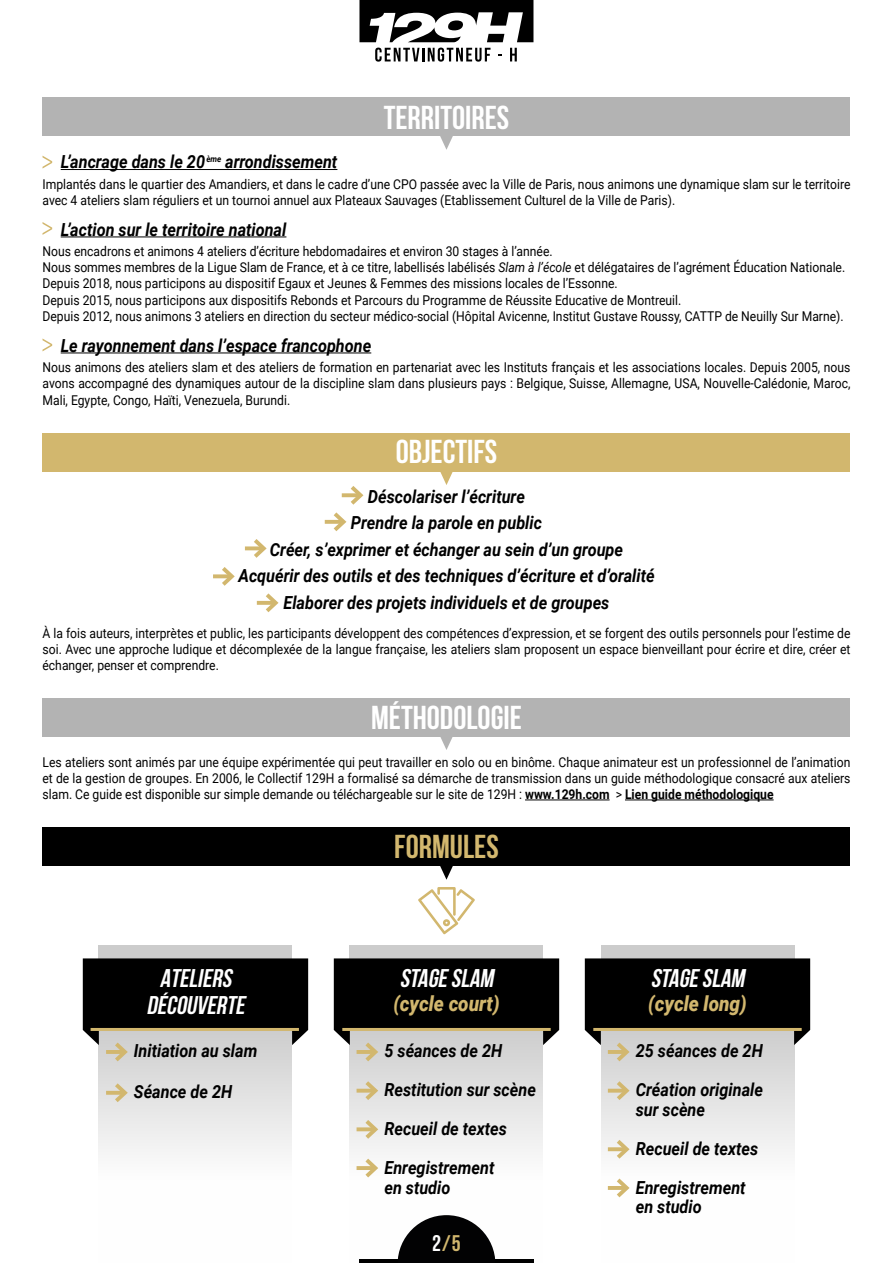
<style>
.page{position:relative;width:893px;height:1263px;background:#fff}
.page>*{position:absolute;margin:0;border:0;box-sizing:border-box;transform-origin:0 0}
.t1{font:700 33px "Bebas Neue";color:#fff}
.t2{font:700 33px "Bebas Neue";color:#d2b76e}
.t3{font:italic 700 25.5px/27px "Bebas Neue";color:#fff;text-align:center}
.t4{font:700 22.5px "Bebas Neue";color:#d2b76e}
.t5{font:italic 900 21px "Roboto";color:#d2b76e;scale:.9 1}
.t6{font:italic 700 18px/39px "Roboto";color:#000;scale:.9 1}
.t7{font:13.5px/16.2px "Roboto";color:#000;text-align:justify;scale:.9 1}
.t8{font:italic 700 8.7px "Roboto";color:#000;scale:.9 1}
.s1{font-style:italic}
.s2{font-weight:700}
.s3{color:#fff}
</style>
<div class="page">
<svg style="left:359px;top:0;width:174px;height:42px"></svg>
<svg style="left:375px;top:48px;width:115px;height:14px"></svg>
<svg style="left:510px;top:48px;width:7px;height:13px"></svg>
<svg style="left:350px;top:945px;width:193px;height:318px"></svg>
<div style="left:99px;top:945px;width:193px;height:12px;background:#ccc"></div>
<svg style="left:99px;top:957px;width:193px;height:195px;fill:#e7e7e7"></svg>
<svg style="left:601px;top:945px;width:193px;height:245px"></svg>
<svg style="left:83px;top:958px;width:225px;height:107px;background:#454544"></svg>
<svg style="left:106px;top:1091px;width:5px;height:4px"></svg>
<svg style="left:111px;top:1079px;width:20px;height:27px"></svg>
<svg style="left:334px;top:958px;width:225px;height:107px;background:#454544"></svg>
<svg style="left:585px;top:958px;width:225px;height:107px;background:#454544"></svg>
<svg style="left:357px;top:1127px;width:4px;height:4px"></svg>
<svg style="left:361px;top:1116px;width:20px;height:27px"></svg>
<svg style="left:608px;top:1147px;width:5px;height:4px"></svg>
<svg style="left:613px;top:1136px;width:19px;height:27px"></svg>
<svg style="left:357px;top:1166px;width:4px;height:4px"></svg>
<svg style="left:361px;top:1154px;width:20px;height:27px"></svg>
<hr style="left:608px;top:1186px;width:19px;height:4px;background:#d2b76e">
<svg style="left:613px;top:1174px;width:19px;height:24px"></svg>
<hr style="left:357px;top:1089px;width:18px;height:3px;background:#d2b76e">
<svg style="left:361px;top:1077px;width:20px;height:27px"></svg>
<hr style="left:608px;top:1089px;width:19px;height:3px;background:#d2b76e">
<svg style="left:613px;top:1077px;width:19px;height:27px"></svg>
<hr style="left:91px;top:1028px;width:208px;height:3px;background:#d2b76e">
<hr style="left:342px;top:1028px;width:209px;height:3px;background:#d2b76e">
<hr style="left:593px;top:1028px;width:209px;height:3px;background:#d2b76e">
<div style="left:43px;top:698px;width:807px;height:38px;background:#b3b3b3"></div>
<svg style="left:432px;top:736px;width:28px;height:14px"></svg>
<div style="left:43px;top:828px;width:807px;height:38px;background:#000"></div>
<svg style="left:440px;top:866px;width:13px;height:14px"></svg>
<div style="left:43px;top:98px;width:807px;height:38px;background:#b3b3b3"></div>
<svg style="left:440px;top:136px;width:13px;height:14px"></svg>
<div style="left:43px;top:433px;width:807px;height:38px;background:#d2b76e"></div>
<svg style="left:432px;top:471px;width:28px;height:14px"></svg>
<hr style="left:61px;top:169px;width:276px;height:1px;background:#000">
<hr style="left:61px;top:236px;width:225px;height:1px;background:#000">
<hr style="left:61px;top:352px;width:310px;height:1px;background:#000">
<hr style="left:525px;top:800px;width:85px;height:1px;background:#000">
<hr style="left:625px;top:800px;width:149px;height:1px;background:#000">
<svg style="left:325px;top:520px;width:4px;height:4px"></svg>
<svg style="left:329px;top:486px;width:35px;height:45px"></svg>
<svg style="left:245px;top:546px;width:5px;height:4px"></svg>
<svg style="left:250px;top:539px;width:17px;height:19px"></svg>
<svg style="left:257px;top:601px;width:5px;height:4px"></svg>
<svg style="left:262px;top:593px;width:17px;height:20px"></svg>
<svg style="left:213px;top:574px;width:5px;height:4px"></svg>
<svg style="left:218px;top:567px;width:17px;height:19px"></svg>
<svg style="left:43px;top:156px;width:9px;height:12px"></svg>
<svg style="left:43px;top:222px;width:9px;height:13px"></svg>
<svg style="left:43px;top:339px;width:9px;height:12px"></svg>
<svg style="left:418px;top:887px;width:57px;height:47px"></svg>
<h1 class="t1" style="left:384px;top:99px;width:127px">TERRITOIRES</h1>
<h3 class="t6" style="left:61px;top:142px;width:309px">L’ancrage dans le 20 arrondissement</h3>
<p class="t7" style="left:43px;top:175px;width:899px">Implantés dans le quartier des Amandiers, et dans le cadre d’une CPO passée avec la Ville de Paris, nous animons une dynamique slam sur le territoire avec 4 ateliers slam réguliers et un tournoi annuel aux Plateaux Sauvages (Etablissement Culturel de la Ville de Paris).</p>
<h3 class="t6" style="left:61px;top:209px;width:252px">L’action sur le territoire national</h3>
<p class="t7" style="left:43px;top:243px;width:893px;text-align:left">Nous encadrons et animons 4 ateliers d’écriture hebdomadaires et environ 30 stages à l’année.<br>Nous sommes membres de la Ligue Slam de France, et à ce titre, labellisés labélisés <span class="s1">Slam à l’école</span> et délégataires de l’agrément Éducation Nationale.<br>Depuis 2018, nous participons au dispositif Egaux et Jeunes &amp; Femmes des missions locales de l’Essonne.<br>Depuis 2015, nous participons aux dispositifs Rebonds et Parcours du Programme de Réussite Educative de Montreuil.<br>Depuis 2012, nous animons 3 ateliers en direction du secteur médico-social (Hôpital Avicenne, Institut Gustave Roussy, CATTP de Neuilly Sur Marne).</p>
<h3 class="t6" style="left:61px;top:325px;width:347px">Le rayonnement dans l’espace francophone</h3>
<p class="t7" style="left:43px;top:359px;width:899px">Nous animons des ateliers slam et des ateliers de formation en partenariat avec les Instituts français et les associations locales. Depuis 2005, nous avons accompagné des dynamiques autour de la discipline slam dans plusieurs pays : Belgique, Suisse, Allemagne, USA, Nouvelle-Calédonie, Maroc, Mali, Egypte, Congo, Haïti, Venezuela, Burundi.</p>
<h1 class="t1" style="left:396px;top:434px;width:103px">OBJECTIFS</h1>
<h3 class="t6" style="left:238px;top:482px;width:464px;line-height:26.5px;text-align:center">Déscolariser l’écriture<br>Prendre la parole en public<br>Créer, s’exprimer et échanger au sein d’un groupe Acquérir des outils et des techniques d’écriture et d’oralité Elaborer des projets individuels et de groupes</h3>
<p class="t7" style="left:43px;top:624px;width:899px">À la fois auteurs, interprètes et public, les participants développent des compétences d’expression, et se forgent des outils personnels pour l’estime de soi. Avec une approche ludique et décomplexée de la langue française, les ateliers slam proposent un espace bienveillant pour écrire et dire, créer et échanger, penser et comprendre.</p>
<h1 class="t1" style="left:371px;top:699px;width:152px">MÉTHODOLOGIE</h1>
<p class="t7" style="left:43px;top:753px;width:899px">Les ateliers sont animés par une équipe expérimentée qui peut travailler en solo ou en binôme. Chaque animateur est un professionnel de l’animation et de la gestion de groupes. En 2006, le Collectif 129H a formalisé sa démarche de transmission dans un guide méthodologique consacré aux ateliers slam. Ce guide est disponible sur simple demande ou téléchargeable sur le site de 129H : <span class="s2">www.129h.com</span> &gt; <span class="s2">Lien guide méthodologique</span></p>
<h1 class="t2" style="left:394px;top:828px;width:106px">FORMULES</h1>
<p class="t8" style="left:206px;top:153px;width:18px">ème</p>
<h2 class="t3" style="left:146px;top:964px;width:105px">ATELIERS<br>DÉCOUVERTE</h2>
<h2 class="t3" style="left:400px;top:964px;width:100px">STAGE SLAM</h2>
<h3 class="t5" style="left:393px;top:988px;width:119px">(cycle court)</h3>
<h3 class="t6" style="left:134px;top:1031px;width:139px">Initiation au slam</h3>
<h3 class="t6" style="left:134px;top:1071px;width:111px">Séance de 2H</h3>
<h3 class="t6" style="left:384px;top:1031px;width:170px">5 séances de 2H<br>Restitution sur scène<br>Recueil de textes<br>Enregistrement</h3>
<h3 class="t6" style="left:384px;top:1167px;width:75px">en studio</h3>
<h3 class="t4" style="left:432px;top:1230px;width:30px"><span class="s3">2</span>/5</h3>
<h2 class="t3" style="left:651px;top:964px;width:100px">STAGE SLAM</h2>
<h3 class="t5" style="left:648px;top:988px;width:111px">(cycle long)</h3>
<h3 class="t6" style="left:636px;top:1031px;width:143px">25 séances de 2H<br>Création originale</h3>
<h3 class="t6" style="left:636px;top:1089px;width:138px">sur scène<br>Recueil de textes<br>Enregistrement</h3>
<h3 class="t6" style="left:636px;top:1187px;width:75px">en studio</h3>
</div>
